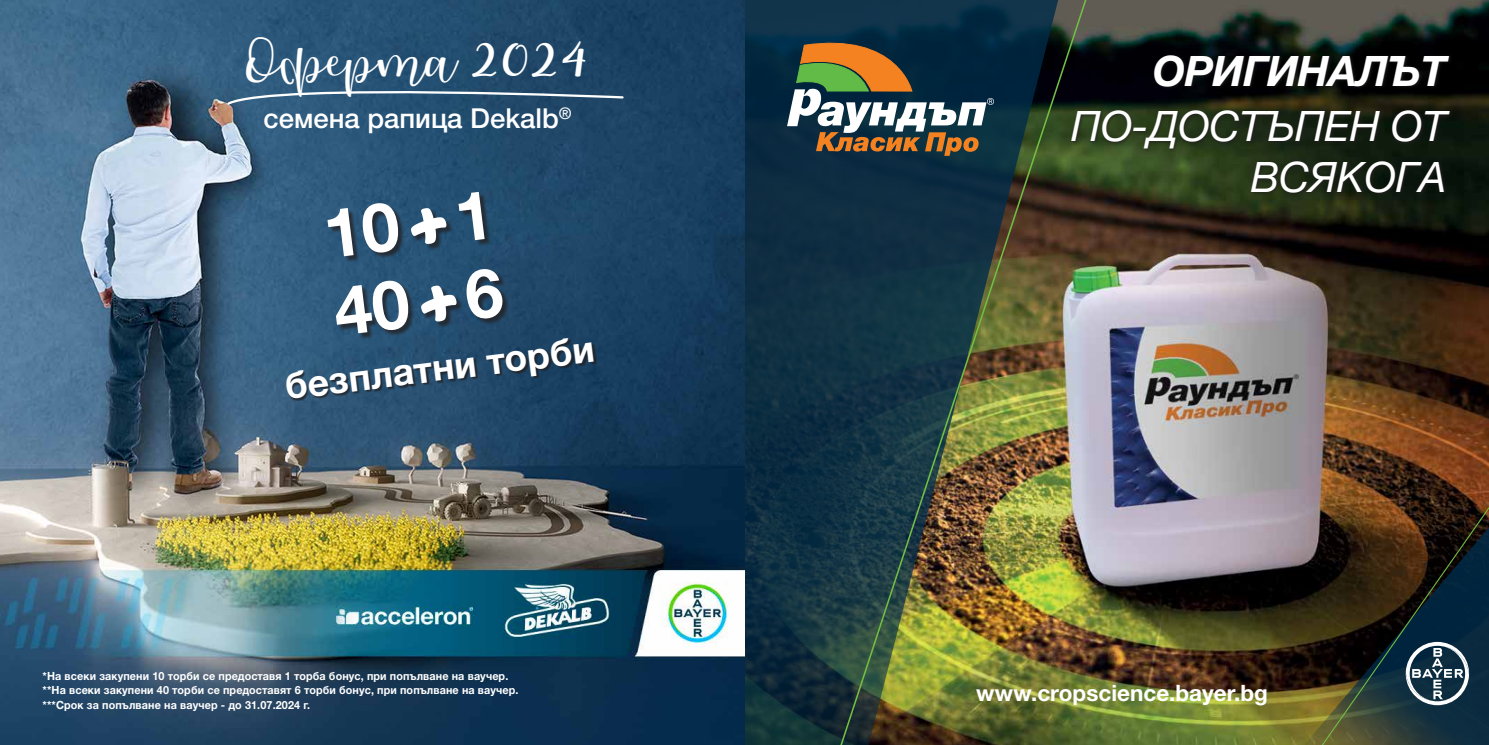
<style>
.page{position:relative;width:1489px;height:745px;background:#fff}
.page>*{position:absolute;margin:0;border:0;box-sizing:border-box;transform-origin:0 0}
.t1{font:700 67.75px/78.1px "Helvetica Neue LTW1 G";color:#fff}
.t2{font:43.88px "Snowdrop";letter-spacing:-.01em;color:#fff}
.t3{font:italic 42px/50.4px "Helvetica Neue OT";letter-spacing:-.01em;color:#fff;text-align:right}
.t4{font:italic 700 42px "Helvetica Neue OT";letter-spacing:-.01em;color:#fff}
.t5{font:700 37.38px "Helvetica Neue LTW1 G";color:#fff}
.t6{font:500 27.5px "Helvetica Neue LTW1 G";color:#fff}
.t7{font:700 22.5px "Helvetica Neue LTW1 G";color:#fff}
.t8{font:700 11.25px/14.1px "Helvetica Neue LTW1 G";letter-spacing:.01em;color:#fff;scale:.96 1}
</style>
<div class="page">
<img style="left:0;top:0;width:1488px;height:744px">
<svg style="left:645px;top:0;width:112px;height:744px;background:#254761"></svg>
<img style="left:757px;top:0;width:354px;height:744px">
<div style="left:1069px;top:53px;width:385px;height:144px;background:#231f20;opacity:.75"></div>
<svg style="left:787px;top:31px;width:206px;height:125px;background:#545d54"></svg>
<div style="left:287px;top:338px;width:310px;height:63px;background:#231f20;opacity:.75"></div>
<div style="left:328px;top:193px;width:163px;height:70px;background:#231f20;opacity:.75"></div>
<div style="left:412px;top:209px;width:41px;height:41px;background:#231f20;opacity:.75"></div>
<svg style="left:411px;top:208px;width:35px;height:36px"></svg>
<div style="left:337px;top:270px;width:172px;height:70px;background:#231f20;opacity:.75"></div>
<div style="left:422px;top:286px;width:41px;height:42px;background:#231f20;opacity:.75"></div>
<svg style="left:421px;top:285px;width:35px;height:36px"></svg>
<svg style="left:225px;top:82px;width:399px;height:24px;background:#3a607f"></svg>
<img style="left:1241px;top:438px;width:247px;height:306px">
<h2 class="t2" style="left:246px;top:35px;width:344px">Оферта 2024</h2>
<h3 class="t6" style="left:263px;top:101px;width:310px">семена рапица Dekalb<sup>®</sup></h3>
<h1 class="t1" style="left:319px;top:195px;width:172px;rotate:-7deg">10 1<br>40 6</h1>
<h3 class="t5" style="left:282px;top:363px;width:313px;rotate:-7deg">безплатни торби</h3>
<p class="t8" style="left:43px;top:668px;width:497px">*На всеки закупени 10 торби се предоставя 1 торба бонус, при попълване на ваучер. **На всеки закупени 40 торби се предоставят 6 торби бонус, при попълване на ваучер. ***Срок за попълване на ваучер - до 31.07.2024 г.</p>
<h3 class="t4" style="left:1152px;top:45px;width:295px">ОРИГИНАЛЪТ</h3>
<h3 class="t3" style="left:1071px;top:100px;width:377px">ПО-ДОСТЪПЕН ОТ<br>ВСЯКОГА</h3>
<h3 class="t7" style="left:976px;top:678px;width:293px">www.cropscience.bayer.bg</h3>
</div>
